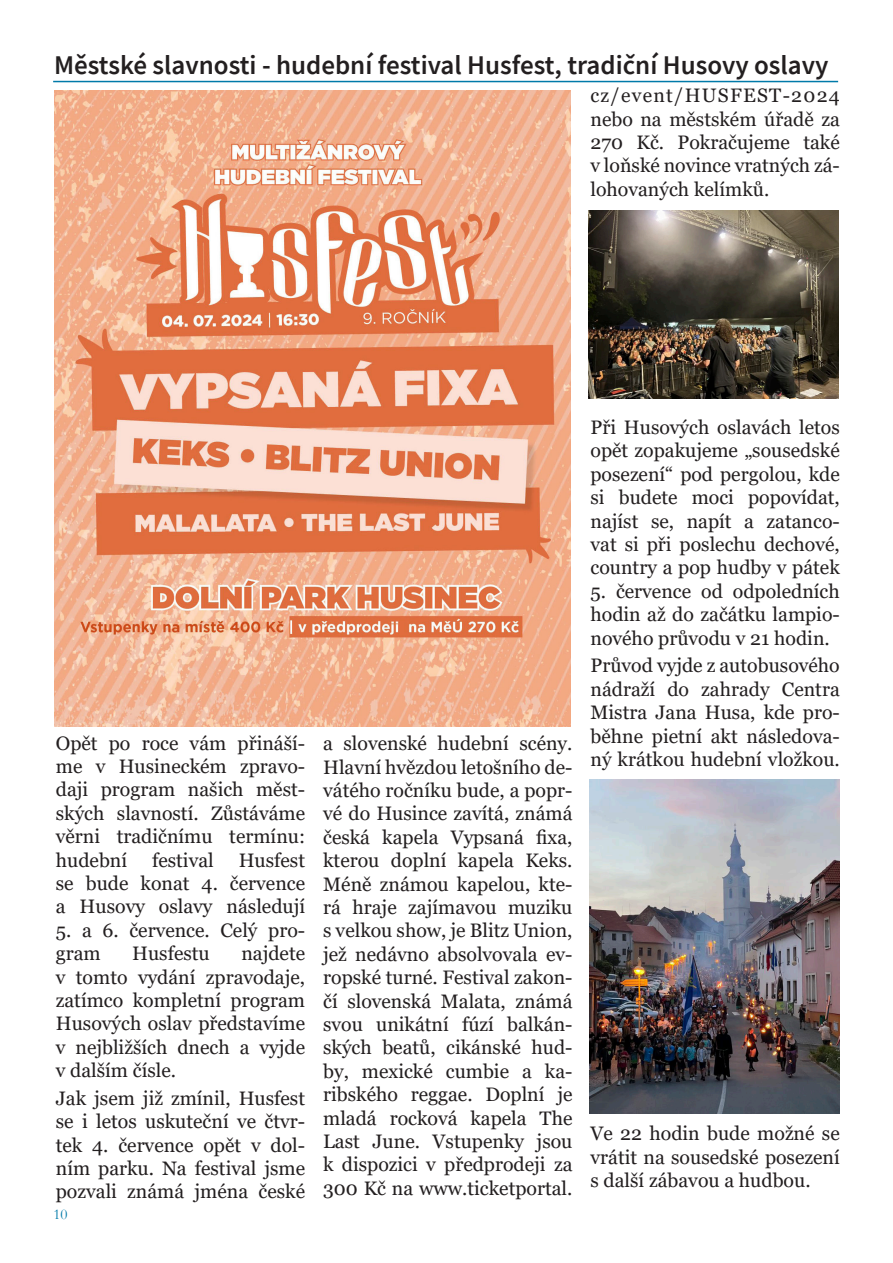
<style>
.page{position:relative;width:893px;height:1263px;background:#fff}
.page>*{position:absolute;margin:0;border:0;box-sizing:border-box;transform-origin:0 0}
.Nadpis_článku{font:600 27px "Source Sans Pro";color:#231f20}
.Odstavec{font:19.5px/23.4px "Georgia";color:#231f20;text-align:justify}
.Sloupek{font:15px "Garamond";color:#007aa9}
</style>
<div class="page">
<img style="left:54px;top:90px;width:517px;height:636px">
<img style="left:589px;top:779px;width:251px;height:334px">
<img style="left:588px;top:210px;width:251px;height:188px">
<hr style="left:53px;top:81px;width:785px;height:1px;background:#007aa9">
<p class="Nadpis_článku" style="left:54px;top:48px;width:776px">Městské slavnosti - hudební festival Husfest, tradiční Husovy oslavy</p>
<p class="Odstavec" style="left:590px;top:84px;width:251px">cz/event/HUSFEST-2024 nebo na městském úřadě za 270 Kč. Pokračujeme také v loňské novince vratných zá&shy;lohovaných kelímků.</p>
<p class="Odstavec" style="left:56px;top:731px;width:251px">Opět po roce vám přináší&shy;me v Husineckém zpravo&shy;daji program našich měst&shy;ských slavností. Zůstáváme věrni tradičnímu termínu: hudební</p>
<p class="Odstavec" style="left:56px;top:848px;width:251px;text-indent:183px">Husfest se bude konat 4. července a Husovy oslavy následují</p>
<p class="Odstavec" style="left:56px;top:919px;width:251px">5. a 6. července. Celý pro&shy;gram</p>
<p class="Odstavec" style="left:152px;top:848px;width:63px">festival</p>
<p class="Odstavec" style="left:56px;top:942px;width:251px;text-indent:185px">najdete v tomto vydání zpravodaje, zatímco kompletní program Husových oslav představíme v nejbližších dnech a vyjde v dalším čísle.</p>
<p class="Odstavec" style="left:56px;top:1087px;width:251px">Jak jsem již zmínil, Husfest se i letos uskuteční ve čtvr&shy;tek 4. července opět v dol&shy;ním parku. Na festival jsme pozvali známá jména české</p>
<p class="Odstavec" style="left:132px;top:942px;width:79px">Husfestu</p>
<p class="Sloupek" style="left:54px;top:1204px;width:16px">10</p>
<p class="Odstavec" style="left:323px;top:732px;width:251px">a slovenské hudební scény.<br>Hlavní hvězdou letošního de&shy;vátého ročníku bude, a popr&shy;vé do Husince zavítá, známá česká kapela Vypsaná fixa, kterou doplní kapela Keks.<br>Méně známou kapelou, kte&shy;rá hraje zajímavou muziku s velkou show, je Blitz Union, jež nedávno absolvovala ev&shy;ropské turné. Festival zakon&shy;čí slovenská Malata, známá svou unikátní fúzí balkán&shy;ských beatů, cikánské hud&shy;by, mexické cumbie a ka&shy;ribského reggae. Doplní je mladá rocková kapela The Last June. Vstupenky jsou k dispozici v předprodeji za 300 Kč na www.ticketportal.</p>
<p class="Odstavec" style="left:590px;top:416px;width:251px">Při Husových oslavách letos opět zopakujeme „sousedské posezení“ pod pergolou, kde si budete moci popovídat, najíst se, napít a zatanco&shy;vat si při poslechu dechové, country a pop hudby v pátek</p>
<p class="Odstavec" style="left:590px;top:580px;width:251px">5. července od odpoledních hodin až do začátku lampio&shy;nového průvodu v 21 hodin.</p>
<p class="Odstavec" style="left:590px;top:654px;width:251px">Průvod vyjde z autobusového nádraží do zahrady Centra Mistra Jana Husa, kde pro&shy;běhne pietní akt následova&shy;ný krátkou hudební vložkou.</p>
<p class="Odstavec" style="left:590px;top:1122px;width:251px">Ve 22 hodin bude možné se vrátit na sousedské posezení s další zábavou a hudbou.</p>
</div>
